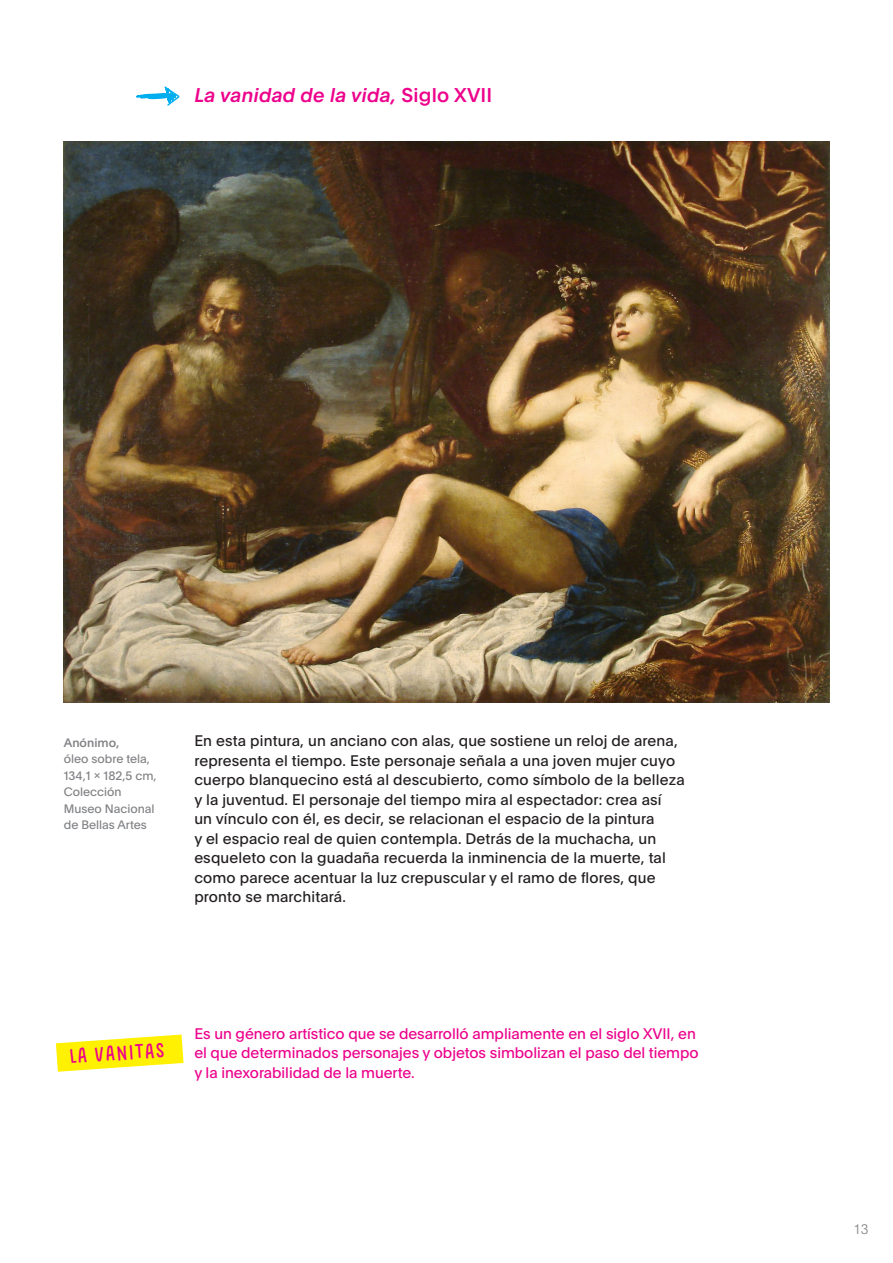
<style>
.page{position:relative;width:893px;height:1263px;background:#fff}
.page>*{position:absolute;margin:0;border:0;box-sizing:border-box;transform-origin:0 0}
.Texto{font:italic 500 19.5px "Plain";letter-spacing:.01em;color:#ed028c}
.TEXTO{font:19.5px "Something Looks Natural";color:#ed028c}
.TEXTO-2{font:15px/19.5px "Plain";letter-spacing:.01em;color:#231f20}
.Texto-2{font:15px/19.5px "Plain";letter-spacing:-.005em;color:#ed028c}
.TEXTO-3{font:100 13.5px "Plain";color:#808285}
.TEXTO-4{font:12px "Plain";color:#808285}
.TEXTO-5{font:500 12px "Plain";color:#808285}
.s1{font-style:normal}
</style>
<div class="page">
<img style="left:64px;top:142px;width:765px;height:560px">
<svg style="left:56px;top:1034px;width:128px;height:38px"></svg>
<svg style="left:136px;top:86px;width:44px;height:20px"></svg>
<p class="Texto" style="left:194px;top:81px;width:300px">La vanidad de la vida, <span class="s1">Siglo XVII</span></p>
<p class="TEXTO-5" style="left:64px;top:734px;width:57px">Anónimo,</p>
<p class="TEXTO-4" style="left:64px;top:750px;width:88px">óleo sobre tela,</p>
<p class="TEXTO-4" style="left:64px;top:767px;width:94px">134,1 x 182,5 cm,</p>
<p class="TEXTO-4" style="left:64px;top:783px;width:59px">Colección</p>
<p class="TEXTO-4" style="left:64px;top:800px;width:92px">Museo Nacional</p>
<p class="TEXTO-4" style="left:64px;top:816px;width:85px">de Bellas Artes</p>
<p class="TEXTO-2" style="left:194px;top:730px;width:492px">En esta pintura, un anciano con alas, que sostiene un reloj de arena, representa el tiempo. Este personaje señala a una joven mujer cuyo cuerpo blanquecino está al descubierto, como símbolo de la belleza y la juventud. El personaje del tiempo mira al espectador: crea así<br>un vínculo con él, es decir, se relacionan el espacio de la pintura<br>y el espacio real de quien contempla. Detrás de la muchacha, un esqueleto con la guadaña recuerda la inminencia de la muerte, tal como parece acentuar la luz crepuscular y el ramo de flores, que pronto se marchitará.</p>
<p class="TEXTO" style="left:69px;top:1044px;width:97px;rotate:-4deg">la vanitas</p>
<p class="Texto-2" style="left:194px;top:1023px;width:506px">Es un género artístico que se desarrolló ampliamente en el siglo XVII, en el que determinados personajes y objetos simbolizan el paso del tiempo y la inexorabilidad de la muerte.</p>
<p class="TEXTO-3" style="left:855px;top:1219px;width:15px">13</p>
</div>
